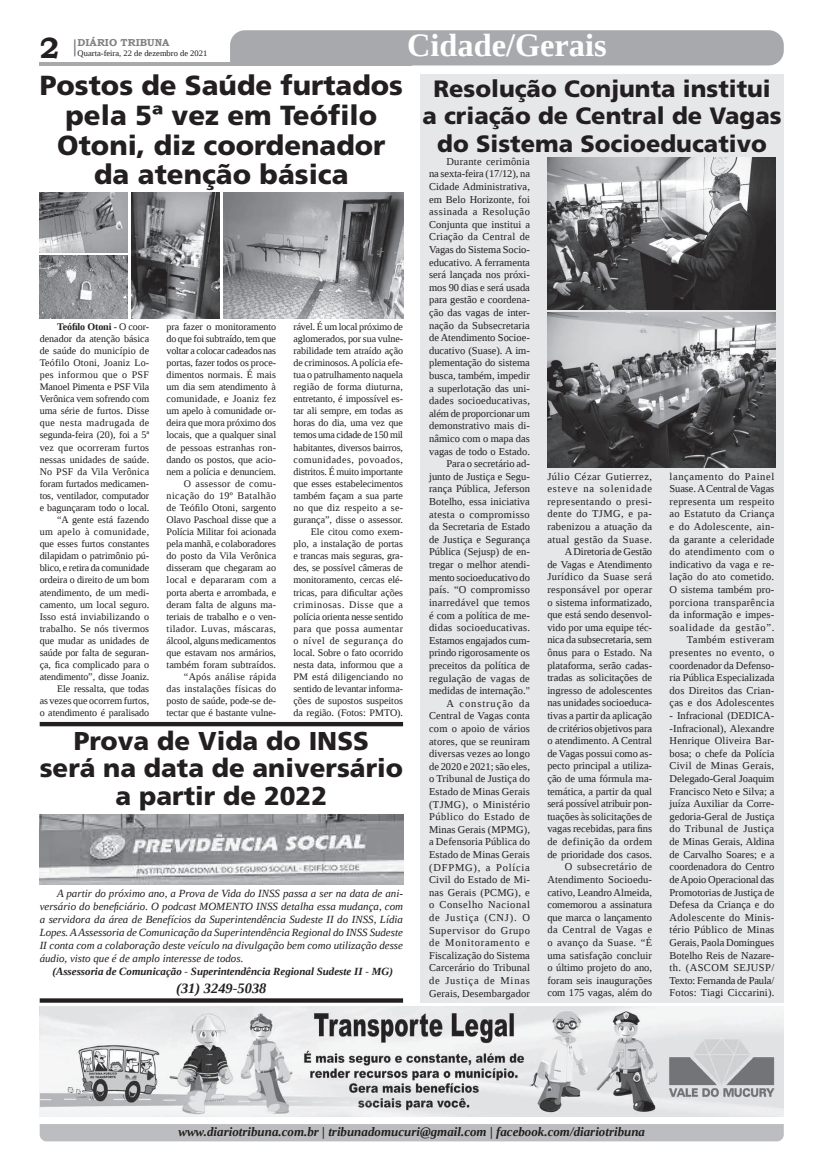
<style>
.page{position:relative;width:821px;height:1166px;background:#fff}
.page>*{position:absolute;margin:0;border:0;box-sizing:border-box;transform-origin:0 0}
.t1{font:700 32.38px "Liberation Serif";color:#fff}
.t2{font:700 29.31px "Bookman Old Style";color:#231f20}
.t3{font:900 27.56px/29.8px "Frutiger LT Std";color:#231f20;text-align:center}
.t4{font:900 25.81px/27.6px "Frutiger LT Std";color:#231f20;text-align:center}
.t5{font:900 23.62px/27.6px "Frutiger LT Std";color:#231f20;text-align:center}
.t6{font:italic 700 14.44px "Liberation Serif";color:#231f20}
.t7{font:italic 700 12.95px "Liberation Serif";color:#231f20}
.t8{font:italic 10.94px/13.1px "Liberation Serif";color:#231f20;text-align:justify}
.t9{font:italic 700 10.94px "Liberation Serif";color:#231f20}
.t10{font:10.5px/12.6px "Liberation Serif";letter-spacing:.005em;color:#231f20;text-align:right}
.t11{font:10.5px/12.6px "Liberation Serif";letter-spacing:.025em;color:#231f20;text-align:right}
.t12{font:10.06px/12.1px "Liberation Serif";letter-spacing:-.01em;color:#231f20;text-align:right}
.t13{font:700 10.06px "Bookman Old Style";color:#808285}
.t14{font:8.4px "Liberation Serif";color:#231f20}
.s1{font-weight:700}
</style>
<div class="page">
<svg style="left:74px;top:39px;width:2px;height:17px"></svg>
<hr style="left:40px;top:62px;width:372px;height:3px;background:#a8a9ad">
<div style="left:230px;top:30px;width:554px;height:35px;background:#a8a9ad"></div>
<div style="left:40px;top:1124px;width:744px;height:17px;background:#bcbdc0"></div>
<div style="left:420px;top:74px;width:364px;height:928px;background:#e6e7e9"></div>
<img style="left:547px;top:157px;width:228px;height:152px">
<img style="left:547px;top:313px;width:228px;height:155px">
<img style="left:40px;top:1006px;width:744px;height:110px">
<img style="left:40px;top:815px;width:363px;height:69px">
<hr style="left:40px;top:722px;width:363px;height:4px;background:#231f20">
<div style="left:40px;top:998px;width:363px;height:5px;background:#231f20"></div>
<img style="left:40px;top:192px;width:87px;height:61px">
<img style="left:40px;top:256px;width:87px;height:63px">
<img style="left:131px;top:192px;width:89px;height:127px">
<img style="left:223px;top:192px;width:180px;height:127px">
<h1 class="t1" style="left:407px;top:24px;width:201px">Cidade/Gerais</h1>
<h3 class="t5" style="left:423px;top:74px;width:361px">Resolução Conjunta institui<br>a criação de Central de Vagas do Sistema Socioeducativo</h3>
<p class="t10" style="left:429px;top:155px;width:102px">Durante cerimônia<br>na sexta-feira (17/12), na<br>Cidade Administrativa, em Belo Horizonte, foi assinada a Resolução<br>Conjunta que institui a<br>Criação da Central de<br>Vagas do Sistema Socio&shy;educativo. A ferramenta será lançada nos próxi&shy;mos 90 dias e será usada para gestão e coordena&shy;ção das vagas de inter&shy;nação da Subsecretaria de Atendimento Socioe&shy;ducativo (Suase). A im&shy;plementação do sistema busca, também, impedir a superlotação das uni&shy;dades socioeducativas, além de proporcionar um demonstrativo mais di&shy;nâmico com o mapa das vagas de todo o Estado.<br>Para o secretário ad&shy;junto de Justiça e Segu&shy;rança Pública, Jeferson<br>Botelho, essa iniciativa atesta o compromisso da Secretaria de Estado de Justiça e Segurança<br>Pública (Sejusp) de en&shy;tregar o melhor atendi&shy;mento socioeducativo do país. “O compromisso inarredável que temos é com a política de me&shy;didas socioeducativas.<br>Estamos engajados cum&shy;prindo rigorosamente os preceitos da política de regulação de vagas de medidas de internação."<br>A construção da<br>Central de Vagas conta com o apoio de vários atores, que se reuniram diversas vezes ao longo de 2020 e 2021; são eles, o Tribunal de Justiça do<br>Estado de Minas Gerais (TJMG), o Ministério<br>Público do Estado de<br>Minas Gerais (MPMG), a Defensoria Pública do<br>Estado de Minas Gerais (DFPMG), a Polícia<br>Civil do Estado de Mi&shy;nas Gerais (PCMG), e o Conselho Nacional de Justiça (CNJ). O<br>Supervisor do Grupo de Monitoramento e<br>Fiscalização do Sistema<br>Carcerário do Tribunal de Justiça de Minas<br>Gerais, Desembargador</p>
<p class="t13" style="left:78px;top:35px;width:93px">DIÁRIO TRIBUNA</p>
<h2 class="t2" style="left:40px;top:27px;width:21px">2</h2>
<p class="t14" style="left:78px;top:48px;width:131px">Quarta-feira, 22 de dezembro de 2021</p>
<h3 class="t3" style="left:40px;top:71px;width:365px">Postos de Saúde furtados pela 5ª vez em Teófilo<br>Otoni, diz coordenador da atenção básica</h3>
<p class="t12" style="left:40px;top:320px;width:111px"><span class="s1">Teófilo Otoni</span> - O coor&shy;denador da atenção básica de saúde do município de<br>Teófilo Otoni, Joaniz Lo&shy;pes informou que o PSF<br>Manoel Pimenta e PSF Vila<br>Verônica vem sofrendo com uma série de furtos. Disse que nesta madrugada de segunda-feira (20), foi a 5ª vez que ocorreram furtos nessas unidades de saúde.<br>No PSF da Vila Verônica foram furtados medicamen&shy;tos, ventilador, computador e bagunçaram todo o local. “A gente está fazendo<br>um apelo à comunidade, que esses furtos constantes dilapidam o patrimônio pú&shy;blico, e retira da comunidade ordeira o direito de um bom atendimento, de um medi&shy;camento, um local seguro.<br>Isso está inviabilizando o trabalho. Se nós tivermos que mudar as unidades de saúde por falta de seguran&shy;ça, fica complicado para o atendimento”, disse Joaniz.<br>Ele ressalta, que todas<br>as vezes que ocorrem furtos, o atendimento é paralisado</p>
<p class="t12" style="left:167px;top:320px;width:111px">pra fazer o monitoramento do que foi subtraído, tem que voltar a colocar cadeados nas portas, fazer todos os proce&shy;dimentos normais. É mais um dia sem atendimento à comunidade, e Joaniz fez um apelo à comunidade or&shy;deira que mora próximo dos locais, que a qualquer sinal de pessoas estranhas ron&shy;dando os postos, que acio&shy;nem a polícia e denunciem.<br>O assessor de comu&shy;nicação do 19º Batalhão de Teófilo Otoni, sargento<br>Olavo Paschoal disse que a<br>Polícia Militar foi acionada pela manhã, e colaboradores do posto da Vila Verônica disseram que chegaram ao local e depararam com a porta aberta e arrombada, e deram falta de alguns ma&shy;teriais de trabalho e o ven&shy;tilador. Luvas, máscaras, álcool, alguns medicamentos que estavam nos armários, também foram subtraídos. “Após análise rápida<br>das instalações físicas do posto de saúde, pode-se de&shy;tectar que é bastante vulne-</p>
<p class="t12" style="left:293px;top:320px;width:111px">rável. É um local próximo de aglomerados, por sua vulne&shy;rabilidade tem atraído ação de criminosos. A polícia efe&shy;tua o patrulhamento naquela região de forma diuturna, entretanto, é impossível es&shy;tar ali sempre, em todas as horas do dia, uma vez que temos uma cidade de 150 mil habitantes, diversos bairros, comunidades, povoados, distritos. É muito importante que esses estabelecimentos também façam a sua parte no que diz respeito a se&shy;gurança”, disse o assessor.<br>Ele citou como exem&shy;plo, a instalação de portas e trancas mais seguras, gra&shy;des, se possível câmeras de monitoramento, cercas elé&shy;tricas, para dificultar ações criminosas. Disse que a polícia orienta nesse sentido para que possa aumentar o nível de segurança do local. Sobre o fato ocorrido nesta data, informou que a<br>PM está diligenciando no sentido de levantar informa&shy;ções de supostos suspeitos da região. (Fotos: PMTO).</p>
<h3 class="t4" style="left:40px;top:727px;width:365px">Prova de Vida do INSS<br>será na data de aniversário a partir de 2022</h3>
<p class="t10" style="left:547px;top:470px;width:106px">Júlio Cézar Gutierrez, esteve na solenidade representando o presi&shy;dente do TJMG, e pa&shy;rabenizou a atuação da atual gestão da Suase.<br>A Diretoria de Gestão<br>de Vagas e Atendimento<br>Jurídico da Suase será responsável por operar o sistema informatizado, que está sendo desenvol&shy;vido por uma equipe téc&shy;nica da subsecretaria, sem ônus para o Estado. Na plataforma, serão cadas&shy;tradas as solicitações de ingresso de adolescentes nas unidades socioeduca&shy;tivas a partir da aplicação de critérios objetivos para o atendimento. A Central de Vagas possui como as&shy;pecto principal a utiliza&shy;ção de uma fórmula ma&shy;temática, a partir da qual será possível atribuir pon&shy;tuações às solicitações de vagas recebidas, para fins de definição da ordem de prioridade dos casos.<br>O subsecretário de<br>Atendimento Socioedu&shy;cativo, Leandro Almeida, comemorou a assinatura que marca o lançamento da Central de Vagas e o avanço da Suase. “É uma satisfação concluir o último projeto do ano, foram seis inaugurações com 175 vagas, além do</p>
<p class="t11" style="left:670px;top:470px;width:106px">lançamento do Painel<br>Suase. A Central de Vagas representa um respeito ao Estatuto da Criança e do Adolescente, ain&shy;da garante a celeridade do atendimento com o indicativo da vaga e re&shy;lação do ato cometido.<br>O sistema também pro&shy;porciona transparência da informação e impes&shy;soalidade da gestão”.<br>Também estiveram presentes no evento, o coordenador da Defenso&shy;ria Pública Especializada dos Direitos das Crian&shy;ças e dos Adolescentes</p>
<p class="t10" style="left:670px;top:709px;width:106px;text-align:justify">- Infracional (DEDICA--Infracional), Alexandre Henrique Oliveira Bar&shy;bosa; o chefe da Polícia Civil de Minas Gerais, Delegado-Geral Joaquim Francisco Neto e Silva; a juíza Auxiliar da Corre&shy;gedoria-Geral de Justiça do Tribunal de Justiça de Minas Gerais, Aldina de Carvalho Soares; e a coordenadora do Centro de Apoio Operacional das Promotorias de Justiça de Defesa da Criança e do Adolescente do Minis&shy;tério Público de Minas Gerais, Paola Domingues Botelho Reis de Nazare&shy;th. (ASCOM SEJUSP/ Texto: Fernanda de Paula/ Fotos: Tiagi Ciccarini).</p>
<p class="t8" style="left:40px;top:886px;width:365px;text-indent:17px">A partir do próximo ano, a Prova de Vida do INSS passa a ser na data de ani&shy;versário do beneficiário. O podcast MOMENTO INSS detalha essa mudança, com a servidora da área de Benefícios da Superintendência Sudeste II do INSS, Lídia Lopes. A Assessoria de Comunicação da Superintendência Regional do INSS Sudeste II conta com a colaboração deste veículo na divulgação bem como utilização desse áudio, visto que é de amplo interesse de todos.</p>
<p class="t9" style="left:52px;top:964px;width:342px">(Assessoria de Comunicação - Superintendência Regional Sudeste II - MG)</p>
<h3 class="t6" style="left:176px;top:978px;width:92px">(31) 3249-5038</h3>
<p class="t7" style="left:178px;top:1123px;width:468px">www.diariotribuna.com.br | tribunadomucuri@gmail.com | facebook.com/diariotribuna</p>
</div>
